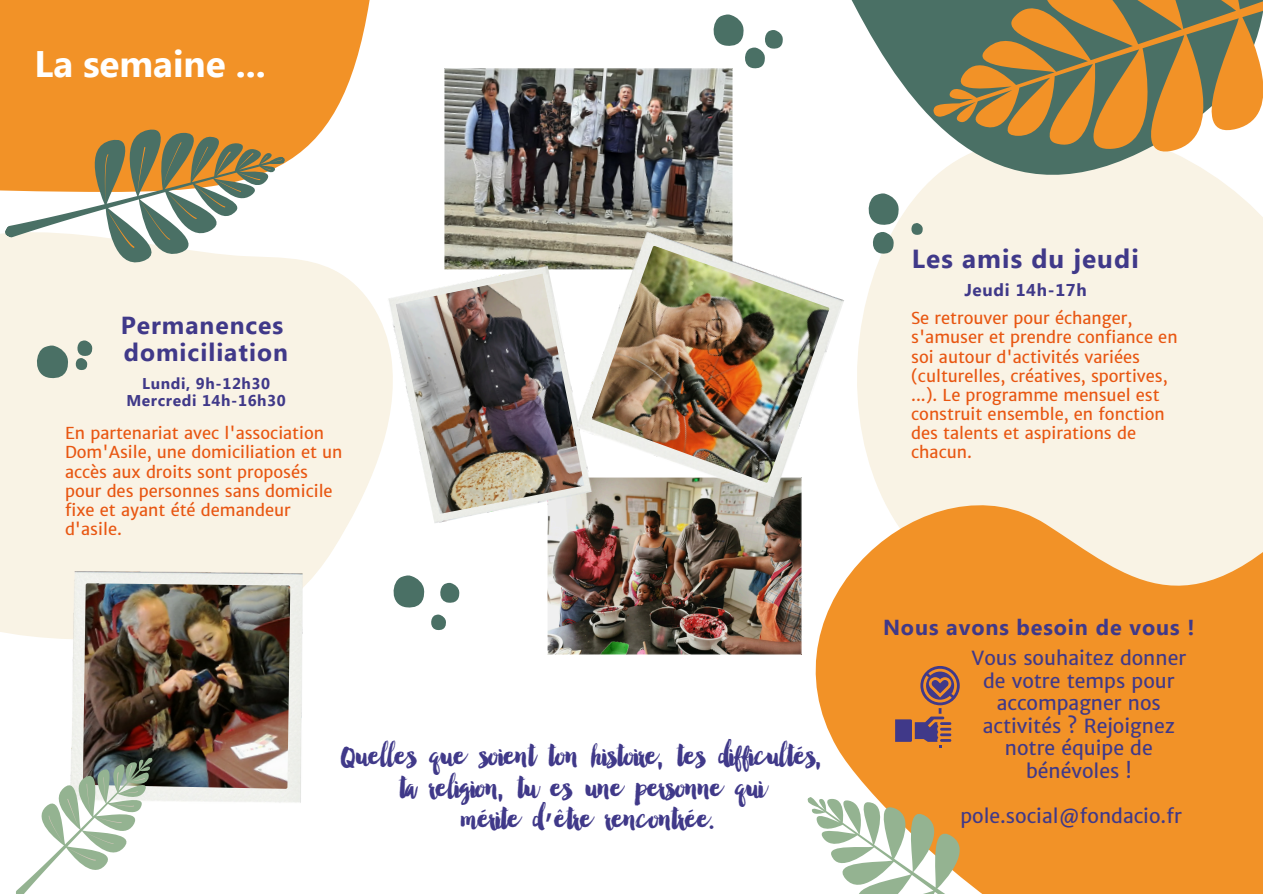
<style>
.page{position:relative;width:1263px;height:894px;background:#fff}
.page>*{position:absolute;margin:0;border:0;box-sizing:border-box;transform-origin:0 0}
.t1{font:700 36.9px "Segoe UI";color:#fff}
.t2{font:33.75px/31.5px "Manhattan Darling";color:#403989;text-align:center}
.t3{font:700 26.1px "Segoe UI";letter-spacing:.04em;color:#403989}
.t4{font:700 24.6px/27px "Segoe UI";letter-spacing:.04em;color:#403989}
.t5{font:700 21.6px "Segoe UI";letter-spacing:.04em;color:#403989}
.t6{font:19.5px/22.5px "Merriweather Sans";color:#403989;text-align:center}
.t7{font:700 17.1px "Segoe UI";letter-spacing:.04em;color:#403989}
.t8{font:16.5px/19.2px "Merriweather Sans";color:#e85611}
.t9{font:700 15.6px/16.8px "Segoe UI";letter-spacing:.04em;color:#403989;text-align:center}
.s1{font-family:"Noto Sans Gurmukhi"}
</style>
<div class="page">
<div style="left:0;top:0;width:370px;height:91px;background:#f29227"></div>
<div style="left:857px;top:274px;width:406px;height:189px;background:#f9f3e5"></div>
<svg style="left:851px;top:0;width:412px;height:274px"></svg>
<svg style="left:0;top:91px;width:387px;height:548px;fill:#f9f3e5"></svg>
<svg style="left:378px;top:566px;width:82px;height:72px"></svg>
<svg style="left:815px;top:463px;width:448px;height:430px;fill:#f29227"></svg>
<svg style="left:931px;top:0;width:332px;height:273px;fill:#f9f3e5"></svg>
<svg style="left:938px;top:0;width:325px;height:229px"></svg>
<svg style="left:854px;top:184px;width:73px;height:81px"></svg>
<svg style="left:3px;top:57px;width:283px;height:279px;fill:#f9f3e5"></svg>
<svg style="left:74px;top:85px;width:208px;height:205px"></svg>
<svg style="left:713px;top:14px;width:70px;height:55px"></svg>
<svg style="left:21px;top:336px;width:77px;height:58px"></svg>
<svg style="left:807px;top:765px;width:202px;height:128px"></svg>
<img style="left:70px;top:571px;width:232px;height:232px">
<img style="left:83px;top:583px;width:207px;height:205px">
<svg style="left:16px;top:757px;width:141px;height:136px"></svg>
<img style="left:547px;top:500px;width:255px;height:155px">
<img style="left:444px;top:56px;width:295px;height:209px">
<img style="left:387px;top:265px;width:208px;height:259px">
<img style="left:396px;top:273px;width:188px;height:240px">
<img style="left:575px;top:230px;width:269px;height:270px">
<img style="left:592px;top:246px;width:237px;height:236px">
<svg style="left:895px;top:665px;width:64px;height:82px"></svg>
<h3 class="t1" style="left:35px;top:37px;width:233px">La semaine ...</h3>
<p class="t4" style="left:121px;top:310px;width:169px">Permanences domiciliation</p>
<h1 class="t9" style="left:126px;top:374px;width:161px">Lundi, 9h-12h30<br>Mercredi 14h-16h30</h1>
<p class="t8" style="left:65px;top:423px;width:279px">En partenariat avec l'association<br>Dom'Asile, une domiciliation et un accès aux droits sont proposés pour des personnes sans domicile fixe et ayant été demandeur d'asile.</p>
<p class="t2" style="left:341px;top:746px;width:482px">Quelles que soient ton histoire, tes difficultés, ta religion, tu es une personne qui<br>mérite d<span class="s1">’</span>être rencontrée.</p>
<p class="t3" style="left:912px;top:240px;width:228px">Les amis du jeudi</p>
<p class="t7" style="left:964px;top:277px;width:124px">Jeudi 14h-17h</p>
<p class="t8" style="left:911px;top:309px;width:268px">Se retrouver pour échanger, s'amuser et prendre confiance en soi autour d'activités variées (culturelles, créatives, sportives, ...). Le programme mensuel est construit ensemble, en fonction des talents et aspirations de chacun.</p>
<p class="t5" style="left:883px;top:611px;width:313px">Nous avons besoin de vous !</p>
<h6 class="t6" style="left:971px;top:646px;width:216px">Vous souhaitez donner de votre temps pour accompagner nos activités ? Rejoignez notre équipe de bénévoles !</h6>
<p class="t6" style="left:960px;top:804px;width:223px">pole.social@fondacio.fr</p>
</div>
